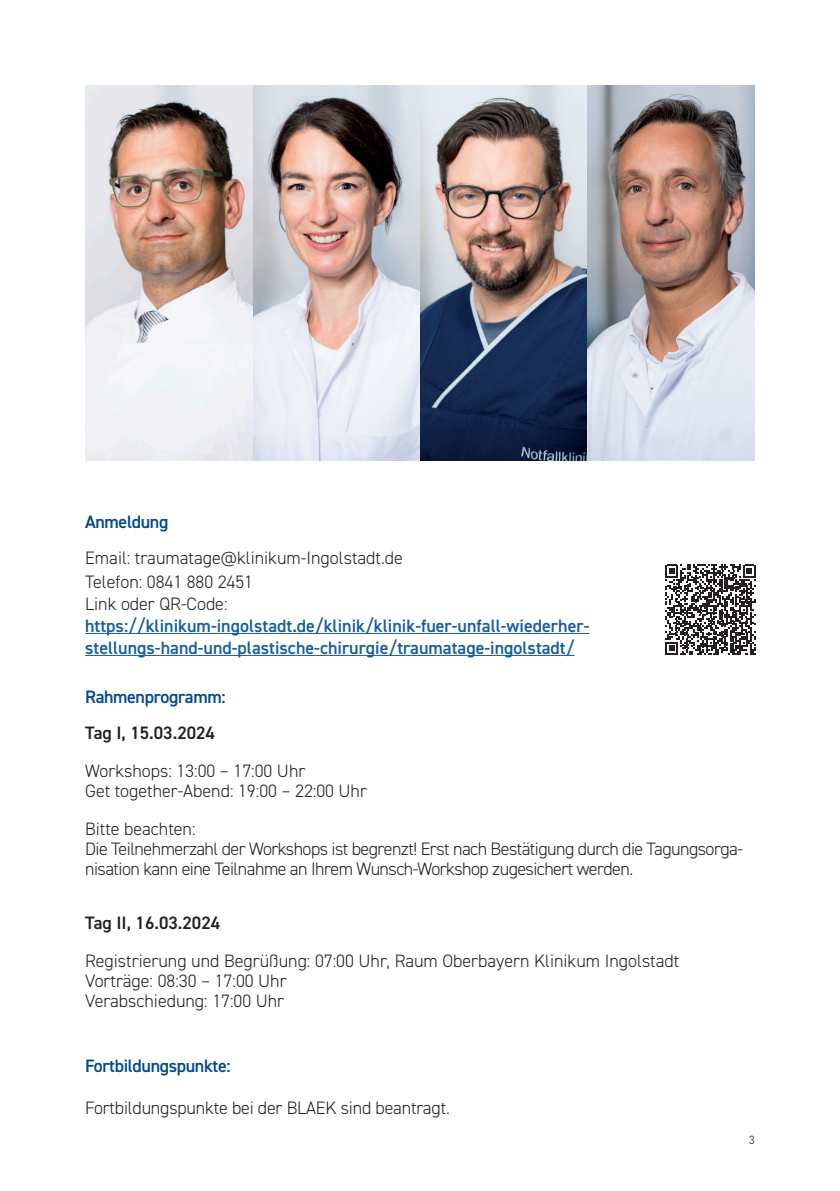
<style>
.page{position:relative;width:840px;height:1191px;background:#fff}
.page>*{position:absolute;margin:0;border:0;box-sizing:border-box;transform-origin:0 0}
.t1{font:300 18px/20px "DIN2014";letter-spacing:-.005em;color:#231f20}
.t2{font:300 18px/20px "DIN2014";letter-spacing:-.03em;color:#231f20}
.t3{font:600 18px/22px "DIN2014";color:#175d9e}
.t4{font:600 18px "DIN2014";letter-spacing:-.02em;color:#01498e}
.t5{font:600 18px "DIN2014";color:#231f20}
.t6{font:300 12px "DIN2014";color:#231f20}
</style>
<div class="page">
<hr style="left:85px;top:633px;width:504px;height:1px;background:#175d9e">
<hr style="left:85px;top:655px;width:489px;height:1px;background:#175d9e">
<svg style="left:665px;top:564px;width:90px;height:90px"></svg>
<img style="left:85px;top:85px;width:669px;height:376px">
<p class="t4" style="left:85px;top:509px;width:85px">Anmeldung</p>
<p class="t1" style="left:85px;top:545px;width:319px;line-height:24px">Email: traumatage@klinikum-Ingolstadt.de<br>Telefon: 0841 880 2451</p>
<p class="t1" style="left:85px;top:593px;width:144px">Link oder QR-Code:</p>
<p class="t3" style="left:85px;top:614px;width:505px">https://klinikum-ingolstadt.de/klinik/klinik-fuer-unfall-wiederher&shy;stellungs-hand-und-plastische-chirurgie/traumatage-ingolstadt/</p>
<p class="t4" style="left:85px;top:685px;width:142px">Rahmenprogramm:</p>
<p class="t5" style="left:85px;top:721px;width:131px">Tag I, 15.03.2024</p>
<p class="t1" style="left:85px;top:761px;width:283px">Workshops: 13:00 – 17:00 Uhr<br>Get together-Abend: 19:00 – 22:00 Uhr</p>
<p class="t2" style="left:85px;top:819px;width:659px">Bitte beachten:<br>Die Teilnehmerzahl der Workshops ist begrenzt! Erst nach Bestätigung durch die Tagungsorga&shy;nisation kann eine Teilnahme an Ihrem Wunsch-Workshop zugesichert werden.</p>
<p class="t5" style="left:85px;top:911px;width:136px">Tag II, 16.03.2024</p>
<p class="t1" style="left:85px;top:951px;width:595px">Registrierung und Begrüßung: 07:00 Uhr, Raum Oberbayern Klinikum Ingolstadt<br>Vorträge: 08:30 – 17:00 Uhr<br>Verabschiedung: 17:00 Uhr</p>
<p class="t4" style="left:85px;top:1054px;width:147px">Fortbildungspunkte:</p>
<p class="t1" style="left:85px;top:1097px;width:366px">Fortbildungspunkte bei der BLAEK sind beantragt.</p>
<p class="t6" style="left:748px;top:1132px;width:7px">3</p>
</div>
